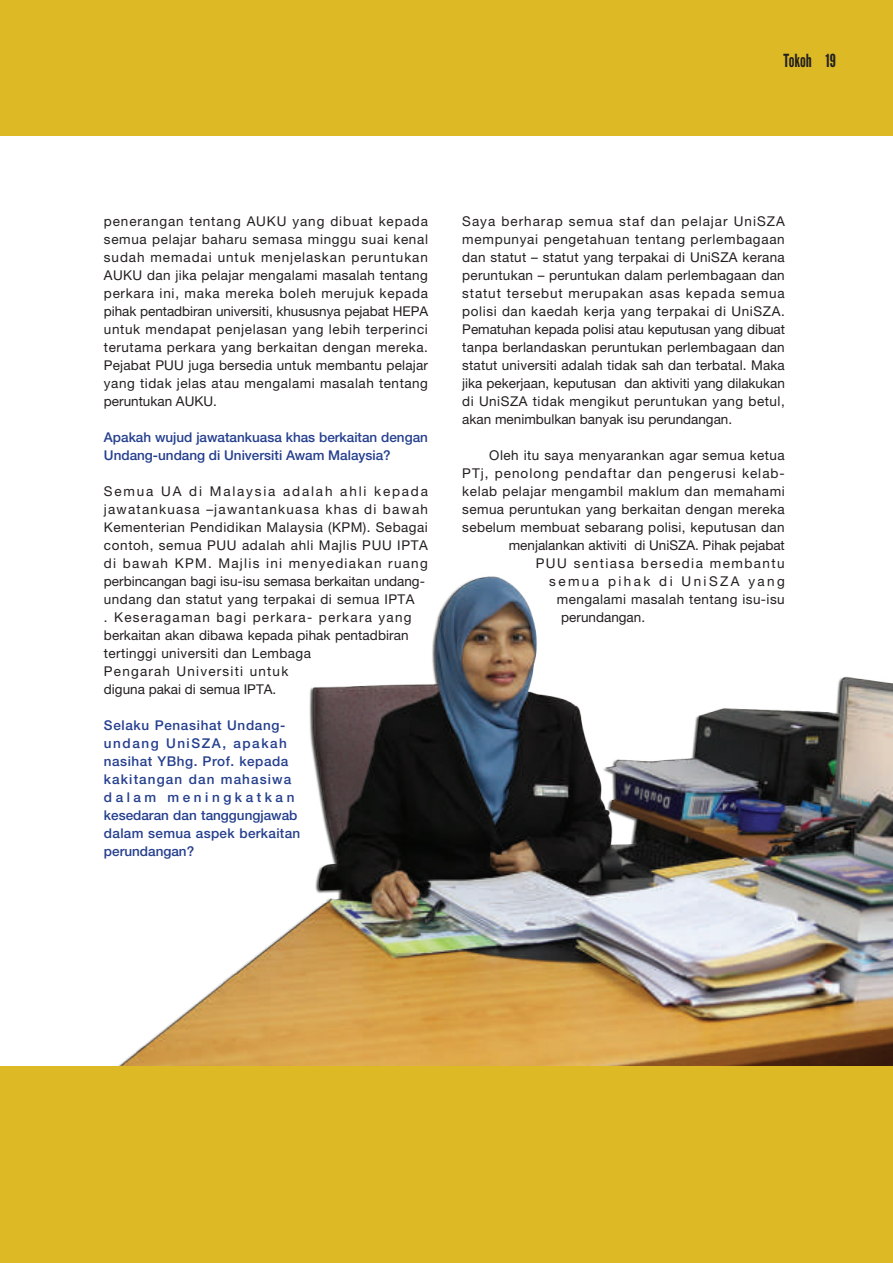
<style>
.page{position:relative;width:893px;height:1263px;background:#fff}
.page>*{position:absolute;margin:0;border:0;box-sizing:border-box;transform-origin:0 0}
.t1{font:18px "League Gothic";color:#231f20}
.t2{font:13.5px/18px "Helvetica Neue LT Pro";letter-spacing:.035em;color:#231f20;text-align:justify}
.t3{font:500 13.5px/18px "Helvetica Neue LT Pro";letter-spacing:.025em;color:#253f8e}
.t4{font:500 13.5px/18px "Helvetica Neue LT Pro";color:#253f8e}
.t5{font:13.5px "Helvetica Neue LT Pro";color:#231f20}
.t6{font:13.5px "Helvetica Neue LT Pro";letter-spacing:.075em;color:#231f20}
.t7{font:13.5px "Helvetica Neue LT Pro";letter-spacing:.105em;color:#231f20}
.t8{font:13.5px "Helvetica Neue LT Pro";letter-spacing:.175em;color:#231f20}
</style>
<div class="page">
<img style="left:118px;top:576px;width:775px;height:490px">
<div style="left:0;top:0;width:893px;height:135px;background:#dcb925"></div>
<div style="left:0;top:1066px;width:893px;height:197px;background:#dcb925"></div>
<h1 class="t1" style="left:784px;top:50px;width:54px">Tokoh 19</h1>
<p class="t2" style="left:104px;top:212px;width:326px">penerangan tentang AUKU yang dibuat kepada semua pelajar baharu semasa minggu suai kenal sudah memadai untuk menjelaskan peruntukan AUKU dan jika pelajar mengalami masalah tentang perkara ini, maka mereka boleh merujuk kepada pihak pentadbiran universiti, khususnya pejabat HEPA untuk mendapat penjelasan yang lebih terperinci terutama perkara yang berkaitan dengan mereka.<br>Pejabat PUU juga bersedia untuk membantu pelajar yang tidak jelas atau mengalami masalah tentang peruntukan AUKU.</p>
<p class="t4" style="left:104px;top:428px;width:326px">Apakah wujud jawatankuasa khas berkaitan dengan<br>Undang-undang di Universiti Awam Malaysia?</p>
<p class="t2" style="left:104px;top:482px;width:326px;text-align:left">Semua UA di Malaysia adalah ahli kepada jawatankuasa –jawantankuasa khas di bawah Kementerian Pendidikan Malaysia (KPM). Sebagai contoh, semua PUU adalah ahli Majlis PUU IPTA di bawah KPM. Majlis ini menyediakan ruang perbincangan bagi isu-isu semasa berkaitan undang&shy;undang dan statut yang terpakai di semua IPTA<br>. Keseragaman bagi perkara- perkara yang berkaitan akan dibawa kepada pihak pentadbiran tertinggi universiti dan Lembaga<br>Pengarah Universiti untuk<br>diguna pakai di semua IPTA.</p>
<p class="t3" style="left:104px;top:716px;width:198px">Selaku Penasihat Undang&shy;undang UniSZA, apakah nasihat YBhg. Prof. kepada kakitangan dan mahasiwa dalam meningkatkan kesedaran dan tanggungjawab dalam semua aspek berkaitan perundangan?</p>
<p class="t2" style="left:462px;top:212px;width:324px">Saya berharap semua staf dan pelajar UniSZA mempunyai pengetahuan tentang perlembagaan dan statut – statut yang terpakai di UniSZA kerana peruntukan – peruntukan dalam perlembagaan dan statut tersebut merupakan asas kepada semua polisi dan kaedah kerja yang terpakai di UniSZA.<br>Pematuhan kepada polisi atau keputusan yang dibuat tanpa berlandaskan peruntukan perlembagaan dan statut universiti adalah tidak sah dan terbatal. Maka jika pekerjaan, keputusan dan aktiviti yang dilakukan di UniSZA tidak mengikut peruntukan yang betul, akan menimbulkan banyak isu perundangan.</p>
<p class="t2" style="left:489px;top:446px;width:297px">Oleh itu saya menyarankan agar semua ketua</p>
<p class="t6" style="left:462px;top:465px;width:324px">PTj, penolong pendaftar dan pengerusi kelab-</p>
<p class="t2" style="left:462px;top:482px;width:324px">kelab pelajar mengambil maklum dan memahami</p>
<p class="t2" style="left:462px;top:500px;width:324px">semua peruntukan yang berkaitan dengan mereka</p>
<p class="t2" style="left:462px;top:518px;width:324px">sebelum membuat sebarang polisi, keputusan dan</p>
<p class="t5" style="left:509px;top:537px;width:278px">menjalankan aktiviti di UniSZA. Pihak pejabat</p>
<p class="t7" style="left:536px;top:555px;width:250px">PUU sentiasa bersedia membantu</p>
<p class="t8" style="left:549px;top:573px;width:237px">semua pihak di UniSZA yang</p>
<p class="t2" style="left:557px;top:590px;width:229px">mengalami masalah tentang isu-isu</p>
<p class="t5" style="left:561px;top:609px;width:85px">perundangan.</p>
</div>
